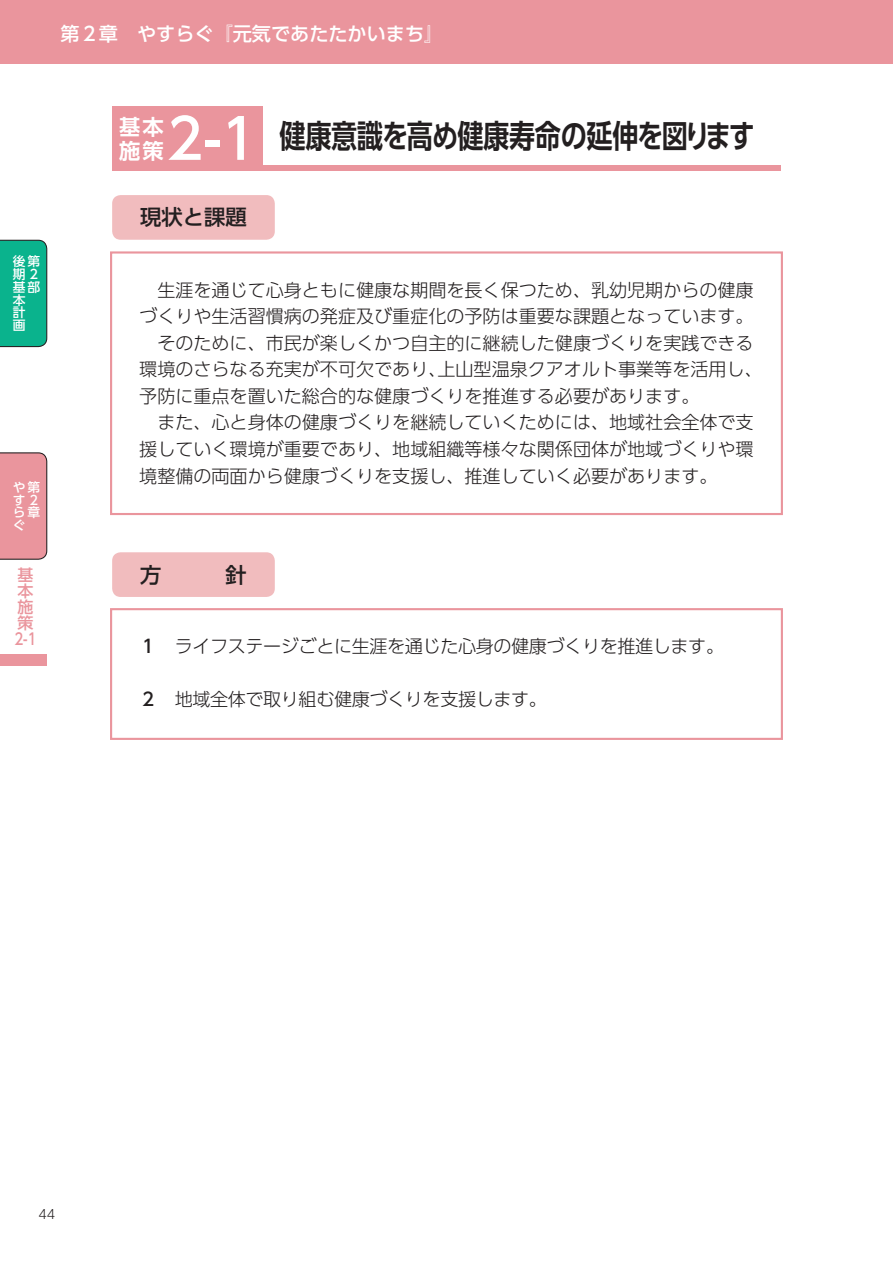
<style>
.page{position:relative;width:893px;height:1263px;background:#fff}
.page>*{position:absolute;margin:0;border:0;box-sizing:border-box;transform-origin:0 0}
.t1{font:500 55.35px "UD Shin Go Pr 6";color:#fff}
.t2{font:700 31.95px "UD Shin Go Pr 6 De";letter-spacing:-.025em;color:#231f20;scale:.82 1}
.t3{font:500 21.3px "UD Shin Go Pr 6";color:#231f20}
.t4{font:700 21.3px "UD Shin Go Pr 6 De";color:#fff}
.t5{font:500 19.2px "UD Shin Go Pr 6";color:#fff}
.本文_問答1{font:300 18px/26.5px "UD Shin Go Pr 6";color:#231f20}
.本文_問答1-2{font:300 18px "UD Shin Go Pr 6";letter-spacing:-.02em;color:#231f20}
.t6{font:500 15.9px/15.9px "UD Shin Go Pr 6";color:#ea959d}
.t7{font:500 12.75px/12.8px "UD Shin Go Pr 6";color:#fff}
.t8{font:300 12.75px "UD Shin Go Pr 6";color:#231f20}
.s1{font-weight:500}
</style>
<div class="page">
<div style="left:0;top:0;width:893px;height:64px;background:#ea959d"></div>
<div style="left:0;top:452px;width:47px;height:108px;background:#ea959d"></div>
<div style="left:0;top:240px;width:47px;height:107px;background:#0ab38d"></div>
<div style="left:112px;top:195px;width:163px;height:45px;background:#f1bcbe;border-radius:9px"></div>
<div style="left:112px;top:552px;width:163px;height:45px;background:#f1bcbe;border-radius:9px"></div>
<div style="left:112px;top:165px;width:669px;height:5px;background:#ea959d"></div>
<div style="left:112px;top:107px;width:151px;height:63px;background:#ea959d"></div>
<div style="left:110px;top:251px;width:673px;height:264px;border:2px solid #ea959d"></div>
<div style="left:110px;top:608px;width:673px;height:132px;border:2px solid #ea959d"></div>
<div style="left:0;top:654px;width:47px;height:12px;background:#ea959d"></div>
<p class="t5" style="left:61px;top:18px;width:384px">第２章　やすらぐ『元気であたたかいまち』</p>
<p class="t1" style="left:167px;top:94px;width:92px">2-1</p>
<p class="t2" style="left:279px;top:110px;width:581px">健康意識を高め健康寿命の延伸を図ります</p>
<p class="t4" style="left:119px;top:110px;width:46px">基本</p>
<p class="t4" style="left:119px;top:133px;width:46px">施策</p>
<p class="t7" style="left:13px;top:255px;width:29px">後第期２基部本計画</p>
<p class="t7" style="left:13px;top:480px;width:29px">や第す２ら章ぐ</p>
<p class="t6" style="left:14px;top:567px;width:24px">基本施策<br>2-1</p>
<p class="t3" style="left:140px;top:200px;width:108px">現状と課題</p>
<p class="本文_問答1" style="left:139px;top:276px;width:616px">　生涯を通じて心身ともに健康な期間を長く保つため、乳幼児期からの健康づくりや生活習慣病の発症及び重症化の予防は重要な課題となっています。</p>
<p class="本文_問答1" style="left:139px;top:329px;width:625px">　そのために、市民が楽しくかつ自主的に継続した健康づくりを実践できる環境のさらなる充実が不可欠であり、上山型温泉クアオルト事業等を活用し、予防に重点を置いた総合的な健康づくりを推進する必要があります。</p>
<p class="本文_問答1" style="left:139px;top:409px;width:616px;text-align:justify">　また、心と身体の健康づくりを継続していくためには、地域社会全体で支援していく環境が重要であり、地域組織等様々な関係団体が地域づくりや環境整備の両面から健康づくりを支援し、推進していく必要があります。</p>
<p class="t3" style="left:140px;top:557px;width:23px">方</p>
<p class="t3" style="left:225px;top:557px;width:23px">針</p>
<p class="本文_問答1-2" style="left:139px;top:632px;width:586px"><span class="s1">１　</span>ライフステージごとに生涯を通じた心身の健康づくりを推進します。</p>
<p class="本文_問答1-2" style="left:139px;top:685px;width:409px"><span class="s1">２　</span>地域全体で取り組む健康づくりを支援します。</p>
<p class="t8" style="left:38px;top:1204px;width:18px">44</p>
</div>
